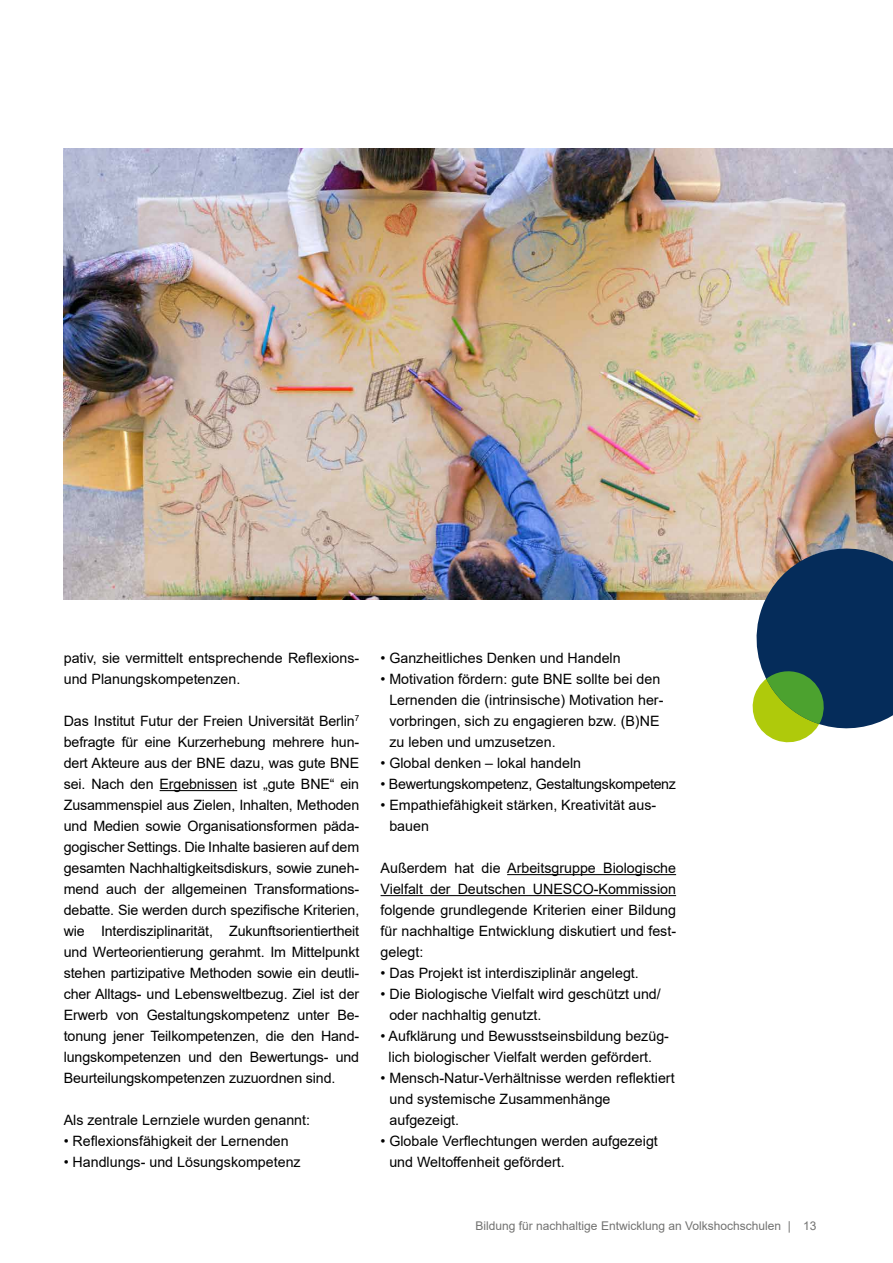
<style>
.page{position:relative;width:893px;height:1263px;background:#fff}
.page>*{position:absolute;margin:0;border:0;box-sizing:border-box;transform-origin:0 0}
.t1{font:14.25px/21px "Arial";color:#000}
.t2{font:14.25px "Arial";letter-spacing:-.02em;color:#000}
.t3{font:12px "Arial";color:#727271}
</style>
<div class="page">
<img style="left:64px;top:149px;width:829px;height:451px">
<hr style="left:160px;top:790px;width:77px;height:1px;background:#000">
<hr style="left:507px;top:874px;width:169px;height:1px;background:#000">
<hr style="left:381px;top:895px;width:295px;height:1px;background:#000">
<svg style="left:748px;top:537px;width:145px;height:206px"></svg>
<p class="t1" style="left:64px;top:647px;width:297px">pativ, sie vermittelt entsprechende Reflexions&shy;und Planungskompetenzen.</p>
<p class="t1" style="left:64px;top:710px;width:297px;text-align:justify">Das Institut Futur der Freien Universität Berlin<sup>7 </sup>befragte für eine Kurzerhebung mehrere hun&shy;dert Akteure aus der BNE dazu, was gute BNE sei. Nach den Ergebnissen ist „gute BNE“ ein Zusammenspiel aus Zielen, Inhalten, Methoden und Medien sowie Organisationsformen päda&shy;gogischer Settings. Die Inhalte basieren auf dem gesamten Nachhaltigkeitsdiskurs, sowie zuneh&shy;mend auch der allgemeinen Transformations&shy;debatte. Sie werden durch spezifische Kriterien, wie Interdisziplinarität, Zukunftsorientiertheit und Werteorientierung gerahmt. Im Mittelpunkt stehen partizipative Methoden sowie ein deutli&shy;cher Alltags- und Lebensweltbezug. Ziel ist der Erwerb von Gestaltungskompetenz unter Be&shy;tonung jener Teilkompetenzen, die den Hand&shy;lungskompetenzen und den Bewertungs- und Beurteilungskompetenzen zuzuordnen sind.</p>
<p class="t1" style="left:64px;top:1109px;width:248px">Als zentrale Lernziele wurden genannt:</p>
<p class="t1" style="left:64px;top:1130px;width:227px">• Reflexionsfähigkeit der Lernenden</p>
<p class="t1" style="left:64px;top:1151px;width:238px">• Handlungs- und Lösungskompetenz</p>
<p class="t1" style="left:381px;top:647px;width:242px">• Ganzheitliches Denken und Handeln</p>
<p class="t1" style="left:389px;top:668px;width:276px;text-indent:-9px">• Motivation fördern: gute BNE sollte bei den Lernenden die (intrinsische) Motivation her&shy;vorbringen, sich zu engagieren bzw. (B)NE zu leben und umzusetzen.</p>
<p class="t1" style="left:381px;top:752px;width:202px">• Global denken – lokal handeln</p>
<p class="t2" style="left:381px;top:774px;width:297px">• Bewertungskompetenz, Gestaltungskompetenz</p>
<p class="t1" style="left:389px;top:794px;width:268px;text-indent:-9px">• Empathiefähigkeit stärken, Kreativität aus&shy;bauen</p>
<p class="t1" style="left:381px;top:857px;width:297px;text-align:justify">Außerdem hat die Arbeitsgruppe Biologische Vielfalt der Deutschen UNESCO-Kommission folgende grundlegende Kriterien einer Bildung für nachhaltige Entwicklung diskutiert und fest&shy;gelegt:</p>
<p class="t1" style="left:381px;top:962px;width:260px">• Das Projekt ist interdisziplinär angelegt.</p>
<p class="t1" style="left:389px;top:983px;width:273px;text-indent:-9px">• Die Biologische Vielfalt wird geschützt und/ oder nachhaltig genutzt.</p>
<p class="t1" style="left:389px;top:1025px;width:282px;text-indent:-8px">• Aufklärung und Bewusstseinsbildung bezüg&shy;lich biologischer Vielfalt werden gefördert.</p>
<p class="t1" style="left:390px;top:1067px;width:287px;text-indent:-9px">• Mensch-Natur-Verhältnisse werden reflektiert und systemische Zusammenhänge aufgezeigt.</p>
<p class="t1" style="left:389px;top:1130px;width:270px;text-indent:-9px">• Globale Verflechtungen werden aufgezeigt und Weltoffenheit gefördert.</p>
<p class="t3" style="left:476px;top:1218px;width:342px">Bildung für nachhaltige Entwicklung an Volkshochschulen | 13</p>
</div>
